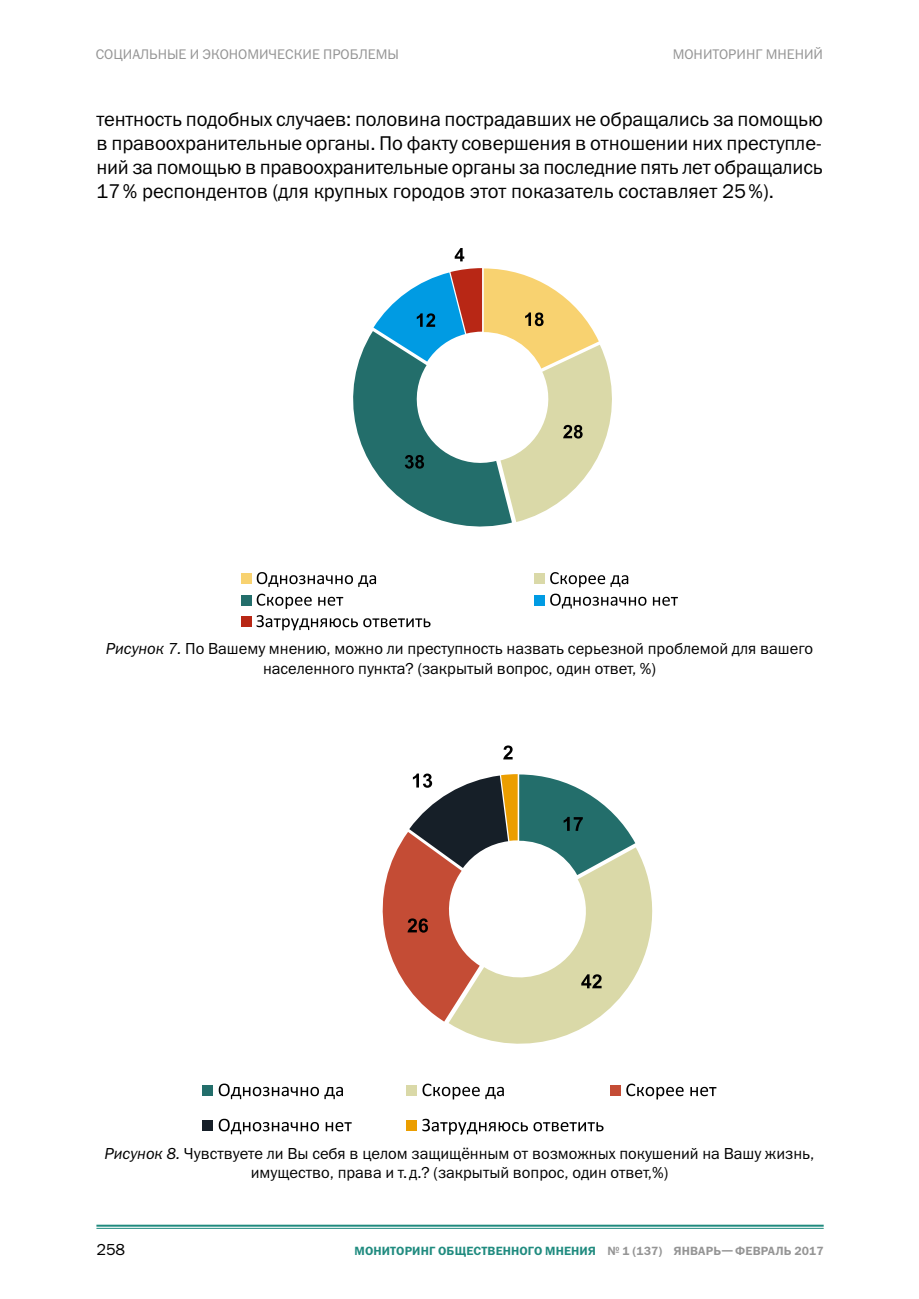
<style>
.page{position:relative;width:919px;height:1299px;background:#fff}
.page>*{position:absolute;margin:0;border:0;box-sizing:border-box;transform-origin:0 0}
.t1{font:20px/24px "Franklin Gothic ITC";color:#000;text-align:justify}
.t2{font:16px/19.2px "Franklin Gothic ITC";color:#000;text-align:center}
.t3{font:14px "Franklin Gothic ITC";color:#959595}
.t4{font:600 12px "Franklin Gothic ITC";letter-spacing:.01em;color:#208b7f}
.s1{font-style:italic}
.s2{color:#959595}
</style>
<div class="page">
<hr style="left:96px;top:1224px;width:727px;height:2px;background:#208b7f">
<hr style="left:96px;top:1227px;width:727px;height:1px;background:#208b7f">
<svg style="left:353px;top:268px;width:259px;height:259px"></svg>
<svg style="left:454px;top:248px;width:10px;height:13px"></svg>
<div style="left:241px;top:573px;width:10px;height:10px;background:#f8d270"></div>
<svg style="left:257px;top:572px;width:119px;height:15px"></svg>
<div style="left:534px;top:573px;width:10px;height:10px;background:#dad9a8"></div>
<svg style="left:550px;top:572px;width:78px;height:15px"></svg>
<div style="left:241px;top:595px;width:10px;height:10px;background:#236e6b"></div>
<svg style="left:257px;top:593px;width:55px;height:16px"></svg>
<svg style="left:318px;top:596px;width:25px;height:9px"></svg>
<div style="left:534px;top:595px;width:10px;height:10px;background:#009be3"></div>
<svg style="left:550px;top:593px;width:96px;height:15px"></svg>
<svg style="left:652px;top:596px;width:26px;height:9px"></svg>
<div style="left:241px;top:616px;width:10px;height:11px;background:#b82715"></div>
<svg style="left:256px;top:615px;width:174px;height:15px"></svg>
<svg style="left:382px;top:773px;width:271px;height:271px"></svg>
<svg style="left:503px;top:745px;width:9px;height:14px"></svg>
<div style="left:202px;top:1084px;width:11px;height:11px;background:#236e6b"></div>
<svg style="left:219px;top:1083px;width:124px;height:16px"></svg>
<div style="left:406px;top:1084px;width:11px;height:11px;background:#dad9a8"></div>
<svg style="left:422px;top:1083px;width:82px;height:16px"></svg>
<div style="left:610px;top:1084px;width:10px;height:11px;background:#c44c35"></div>
<svg style="left:626px;top:1083px;width:57px;height:16px"></svg>
<svg style="left:690px;top:1086px;width:26px;height:10px"></svg>
<div style="left:202px;top:1120px;width:11px;height:10px;background:#161f28"></div>
<svg style="left:219px;top:1118px;width:100px;height:16px"></svg>
<svg style="left:325px;top:1122px;width:27px;height:9px"></svg>
<div style="left:406px;top:1120px;width:11px;height:10px;background:#eb9e00"></div>
<svg style="left:422px;top:1118px;width:181px;height:16px"></svg>
<p class="t3" style="left:96px;top:46px;width:304px">СОЦИАЛЬНЫЕ И ЭКОНОМИЧЕСКИЕ ПРОБЛЕМЫ</p>
<p class="t3" style="left:672px;top:46px;width:152px">МОНИТОРИНГ МНЕНИЙ</p>
<p class="t1" style="left:96px;top:107px;width:728px">тентность подобных случаев: половина пострадавших не обращались за помощью в правоохранительные органы. По факту совершения в отношении них преступле&shy;ний за помощью в правоохранительные органы за последние пять лет обращались 17% респондентов (для крупных городов этот показатель составляет 25%).</p>
<p class="t2" style="left:106px;top:639px;width:708px"><span class="s1">Рисунок 7.</span> По Вашему мнению, можно ли преступность назвать серьезной проблемой для вашего населенного пункта? (закрытый вопрос, один ответ, %)</p>
<p class="t2" style="left:105px;top:1143px;width:711px"><span class="s1">Рисунок 8.</span> Чувствуете ли Вы себя в целом защищённым от возможных покушений на Вашу жизнь, имущество, права и т.д.? (закрытый вопрос, один ответ,%)</p>
<p class="t2" style="left:96px;top:1239px;width:30px">258</p>
<p class="t4" style="left:354px;top:1243px;width:470px">МОНИТОРИНГ ОБЩЕСТВЕННОГО МНЕНИЯ <span class="s2">№ 1 (137) ЯНВАРЬ— ФЕВРАЛЬ 2017</span></p>
</div>
